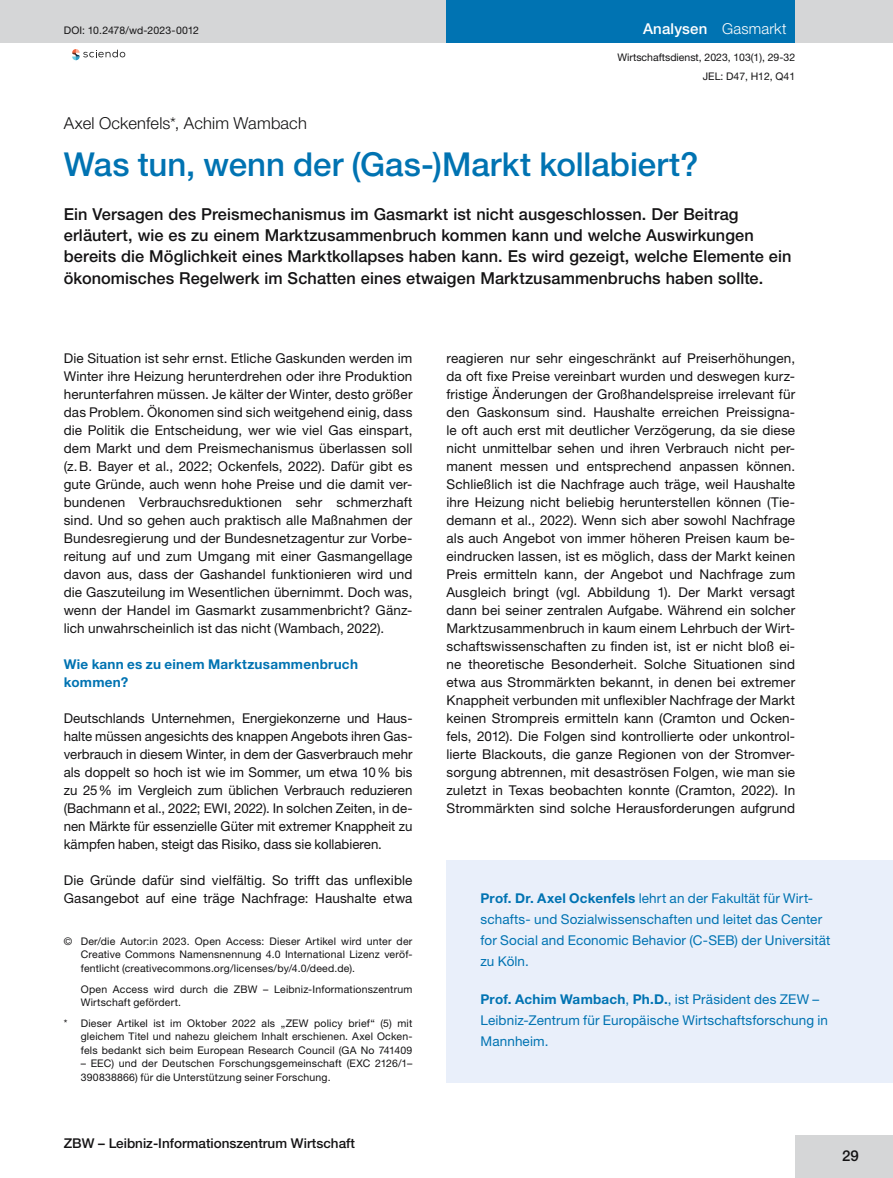
<style>
.page{position:relative;width:893px;height:1178px;background:#fff}
.page>*{position:absolute;margin:0;border:0;box-sizing:border-box;transform-origin:0 0}
.t1{font:500 33px "Helvetica Neue LTW1 G";color:#0073b2}
.t2{font:500 16.5px/21px "Helvetica Neue LTW1 G";letter-spacing:.005em;color:#141314}
.t3{font:300 16.5px "Helvetica Neue LTW1 G";letter-spacing:.01em;color:#141314}
.t4{font:500 15px "Helvetica Neue LTW1 G";letter-spacing:.01em;color:#fff}
.t5{font:500 15px "Helvetica Neue LTW1 G";color:#141314}
.t6{font:13.5px/18px "Helvetica Neue LTW1 G";letter-spacing:.01em;color:#141314;text-align:justify}
.t7{font:13.5px/21px "Helvetica Neue LTW1 G";letter-spacing:.01em;color:#0073b2}
.t8{font:500 13.5px "Helvetica Neue LTW1 G";color:#141314}
.t9{font:700 13.5px/18px "Helvetica Neue LTW1 G";letter-spacing:.02em;color:#0073b2}
.t10{font:10.5px/13.5px "Helvetica Neue LTW1 G";letter-spacing:.015em;color:#141314;text-align:justify}
.s1{font-weight:300}
.s2{font-weight:700}
</style>
<div class="page">
<div style="left:0;top:0;width:893px;height:43px;background:#d5d6d7"></div>
<div style="left:446px;top:0;width:349px;height:43px;background:#0073b2"></div>
<div style="left:795px;top:1135px;width:98px;height:43px;background:#d5d6d7"></div>
<div style="left:446px;top:860px;width:447px;height:223px;background:#e9effa"></div>
<svg style="left:72px;top:49px;width:53px;height:11px"></svg>
<p class="t10" style="left:64px;top:23px;width:137px">DOI: 10.2478/wd-2023-0012</p>
<p class="t4" style="left:643px;top:20px;width:145px">Analysen <span class="s1">Gasmarkt</span></p>
<p class="t10" style="left:703px;top:69px;width:94px">JEL: D47, H12, Q41</p>
<p class="t10" style="left:617px;top:50px;width:179px">Wirtschaftsdienst, 2023, 103(1), 29-32</p>
<p class="t3" style="left:64px;top:113px;width:245px">Axel Ockenfels*, Achim Wambach</p>
<h1 class="t1" style="left:64px;top:144px;width:636px">Was tun, wenn der (Gas-)Markt kollabiert?</h1>
<p class="t2" style="left:64px;top:204px;width:729px">Ein Versagen des Preismechanismus im Gasmarkt ist nicht ausgeschlossen. Der Beitrag erläutert, wie es zu einem Marktzusammenbruch kommen kann und welche Auswirkungen bereits die Möglichkeit eines Marktkollapses haben kann. Es wird gezeigt, welche Elemente ein ökonomisches Regelwerk im Schatten eines etwaigen Marktzusammenbruchs haben sollte.</p>
<p class="t6" style="left:64px;top:349px;width:350px">Die Situation ist sehr ernst. Etliche Gaskunden werden im Winter ihre Heizung herunterdrehen oder ihre Produktion herunterfahren müssen. Je kälter der Winter, desto größer das Problem. Ökonomen sind sich weitgehend einig, dass die Politik die Entscheidung, wer wie viel Gas einspart, dem Markt und dem Preismechanismus überlassen soll (z.B. Bayer et al., 2022; Ockenfels, 2022). Dafür gibt es gute Gründe, auch wenn hohe Preise und die damit ver&shy;bundenen Verbrauchsreduktionen sehr schmerzhaft sind. Und so gehen auch praktisch alle Maßnahmen der Bundesregierung und der Bundesnetzagentur zur Vorbe&shy;reitung auf und zum Umgang mit einer Gasmangellage davon aus, dass der Gashandel funktionieren wird und die Gaszuteilung im Wesentlichen übernimmt. Doch was, wenn der Handel im Gasmarkt zusammenbricht? Gänz&shy;lich unwahrscheinlich ist das nicht (Wambach, 2022).</p>
<p class="t9" style="left:64px;top:655px;width:296px">Wie kann es zu einem Marktzusammenbruch kommen?</p>
<p class="t6" style="left:64px;top:709px;width:350px">Deutschlands Unternehmen, Energiekonzerne und Haus&shy;halte müssen angesichts des knappen Angebots ihren Gas&shy;verbrauch in diesem Winter, in dem der Gasverbrauch mehr als doppelt so hoch ist wie im Sommer, um etwa 10% bis zu 25% im Vergleich zum üblichen Verbrauch reduzieren (Bachmann et al., 2022; EWI, 2022). In solchen Zeiten, in de&shy;nen Märkte für essenzielle Güter mit extremer Knappheit zu kämpfen haben, steigt das Risiko, dass sie kollabieren.</p>
<p class="t6" style="left:64px;top:871px;width:350px">Die Gründe dafür sind vielfältig. So trifft das unflexible<br>Gasangebot auf eine träge Nachfrage: Haushalte etwa</p>
<p class="t10" style="left:81px;top:934px;width:333px;text-indent:-17px">© Der/die Autor:in 2023. Open Access: Dieser Artikel wird unter der Creative Commons Namensnennung 4.0 International Lizenz veröf&shy;fentlicht (creativecommons.org/licenses/by/4.0/deed.de).</p>
<p class="t10" style="left:81px;top:982px;width:333px">Open Access wird durch die ZBW – Leibniz-Informationszentrum<br>Wirtschaft gefördert.</p>
<p class="t10" style="left:81px;top:1016px;width:333px;text-indent:-17px">* Dieser Artikel ist im Oktober 2022 als „ZEW policy brief“ (5) mit gleichem Titel und nahezu gleichem Inhalt erschienen. Axel Ocken&shy;fels bedankt sich beim European Research Council (GA No 741409</p>
<p class="t10" style="left:81px;top:1057px;width:333px">– EEC) und der Deutschen Forschungsgemeinschaft (EXC 2126/1–<br>390838866) für die Unterstützung seiner Forschung.</p>
<p class="t8" style="left:64px;top:1135px;width:293px">ZBW – Leibniz-Informationszentrum Wirtschaft</p>
<p class="t6" style="left:446px;top:349px;width:350px">reagieren nur sehr eingeschränkt auf Preiserhöhungen, da oft fixe Preise vereinbart wurden und deswegen kurz&shy;fristige Änderungen der Großhandelspreise irrelevant für den Gaskonsum sind. Haushalte erreichen Preissigna&shy;le oft auch erst mit deutlicher Verzögerung, da sie diese nicht unmittelbar sehen und ihren Verbrauch nicht per&shy;manent messen und entsprechend anpassen können.<br>Schließlich ist die Nachfrage auch träge, weil Haushalte ihre Heizung nicht beliebig herunterstellen können (Tie&shy;demann et al., 2022). Wenn sich aber sowohl Nachfrage als auch Angebot von immer höheren Preisen kaum be&shy;eindrucken lassen, ist es möglich, dass der Markt keinen Preis ermitteln kann, der Angebot und Nachfrage zum Ausgleich bringt (vgl. Abbildung 1). Der Markt versagt dann bei seiner zentralen Aufgabe. Während ein solcher Marktzusammenbruch in kaum einem Lehrbuch der Wirt&shy;schaftswissenschaften zu finden ist, ist er nicht bloß ei&shy;ne theoretische Besonderheit. Solche Situationen sind etwa aus Strommärkten bekannt, in denen bei extremer Knappheit verbunden mit unflexibler Nachfrage der Markt keinen Strompreis ermitteln kann (Cramton und Ocken&shy;fels, 2012). Die Folgen sind kontrollierte oder unkontrol&shy;lierte Blackouts, die ganze Regionen von der Stromver&shy;sorgung abtrennen, mit desaströsen Folgen, wie man sie zuletzt in Texas beobachten konnte (Cramton, 2022). In Strommärkten sind solche Herausforderungen aufgrund</p>
<p class="t7" style="left:480px;top:888px;width:351px"><span class="s2">Prof. Dr. Axel Ockenfels</span> lehrt an der Fakultät für Wirt&shy;schafts- und Sozialwissenschaften und leitet das Center for Social and Economic Behavior (C-SEB) der Universität zu Köln.</p>
<p class="t7" style="left:480px;top:989px;width:349px"><span class="s2">Prof. Achim Wambach</span>, <span class="s2">Ph.D.</span>, ist Präsident des ZEW –<br>Leibniz-Zentrum für Europäische Wirtschaftsforschung in<br>Mannheim.</p>
<p class="t5" style="left:842px;top:1147px;width:18px">29</p>
</div>
